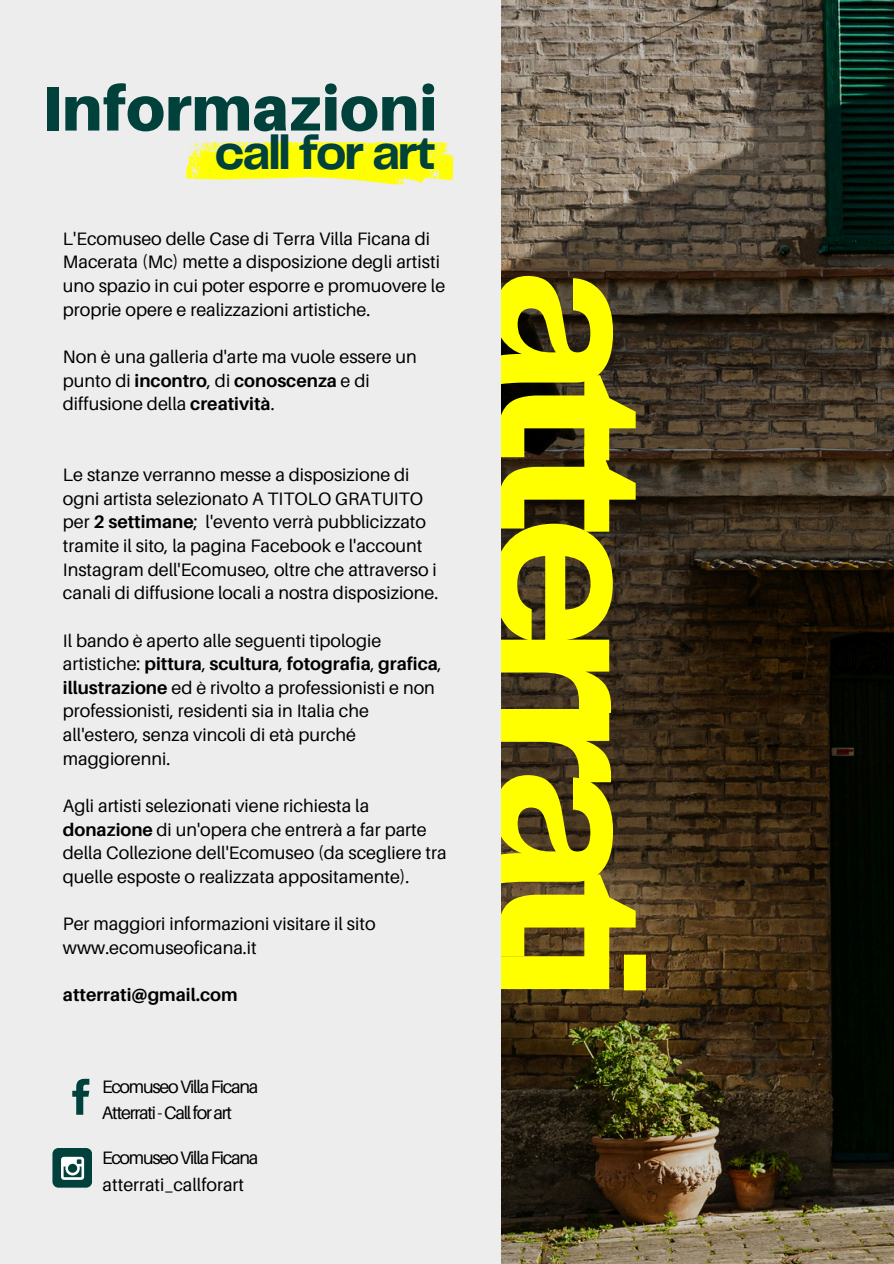
<style>
.page{position:relative;width:894px;height:1264px;background:#fff}
.page>*{position:absolute;margin:0;border:0;box-sizing:border-box;transform-origin:0 0}
.t1{font:700 222px "Telegraf";letter-spacing:-.1em;color:#ff0}
.t2{font:900 62.7px "Aileron";color:#00413b}
.t3{font:700 49.5px "Telegraf";letter-spacing:-.055em;color:#00413b}
.t4{font:18px/23.7px "Aileron";color:#000}
.t5{font:18px "Aileron";letter-spacing:-.07em;color:#000}
.t6{font:700 18px "Aileron";color:#000}
.s1{font-weight:700}
</style>
<div class="page">
<img style="left:501px;top:0;width:392px;height:1263px">
<div style="left:0;top:0;width:501px;height:1263px;background:#ededed"></div>
<svg style="left:186px;top:142px;width:268px;height:43px;background:#fafa34"></svg>
<svg style="left:72px;top:1078px;width:17px;height:36px"></svg>
<div style="left:52px;top:1147px;width:40px;height:40px;background:#00413b;border-radius:6px"></div>
<svg style="left:61px;top:1156px;width:23px;height:23px"></svg>
<h2 class="t2" style="left:42px;top:70px;width:396px">Informazioni</h2>
<p class="t3" style="left:214px;top:132px;width:223px">call for art</p>
<p class="t4" style="left:63px;top:226px;width:384px">L'Ecomuseo delle Case di Terra Villa Ficana di Macerata (Mc) mette a disposizione degli artisti uno spazio in cui poter esporre e promuovere le proprie opere e realizzazioni artistiche.</p>
<p class="t4" style="left:63px;top:344px;width:355px">Non è una galleria d'arte ma vuole essere un punto di <span class="s1">incontro</span>, di <span class="s1">conoscenza</span> e di diffusione della <span class="s1">creatività</span>.</p>
<p class="t4" style="left:63px;top:462px;width:377px">Le stanze verranno messe a disposizione di ogni artista selezionato A TITOLO GRATUITO per <span class="s1">2 settimane</span>; l'evento verrà pubblicizzato tramite il sito, la pagina Facebook e l'account Instagram dell'Ecomuseo, oltre che attraverso i canali di diffusione locali a nostra disposizione.</p>
<p class="t4" style="left:63px;top:628px;width:380px">Il bando è aperto alle seguenti tipologie artistiche: <span class="s1">pittura</span>, <span class="s1">scultura</span>, <span class="s1">fotografia</span>, <span class="s1">grafica</span>, <span class="s1">illustrazione</span> ed è rivolto a professionisti e non professionisti, residenti sia in Italia che all'estero, senza vincoli di età purché maggiorenni.</p>
<p class="t4" style="left:63px;top:793px;width:385px">Agli artisti selezionati viene richiesta la <span class="s1">donazione</span> di un'opera che entrerà a far parte della Collezione dell'Ecomuseo (da scegliere tra quelle esposte o realizzata appositamente).</p>
<p class="t4" style="left:63px;top:911px;width:314px">Per maggiori informazioni visitare il sito www.ecomuseoficana.it</p>
<p class="t6" style="left:63px;top:983px;width:176px">atterrati@gmail.com</p>
<p class="t5" style="left:102px;top:1075px;width:158px">EcomuseoVillaFicana</p>
<p class="t5" style="left:102px;top:1101px;width:132px">Atterrati-Callforart</p>
<p class="t5" style="left:102px;top:1146px;width:158px">EcomuseoVillaFicana</p>
<p class="t4" style="left:103px;top:1172px;width:143px">atterrati_callforart</p>
<h3 class="t1" style="left:666px;top:266px;width:714px;rotate:90deg">at er ati</h3>
</div>
